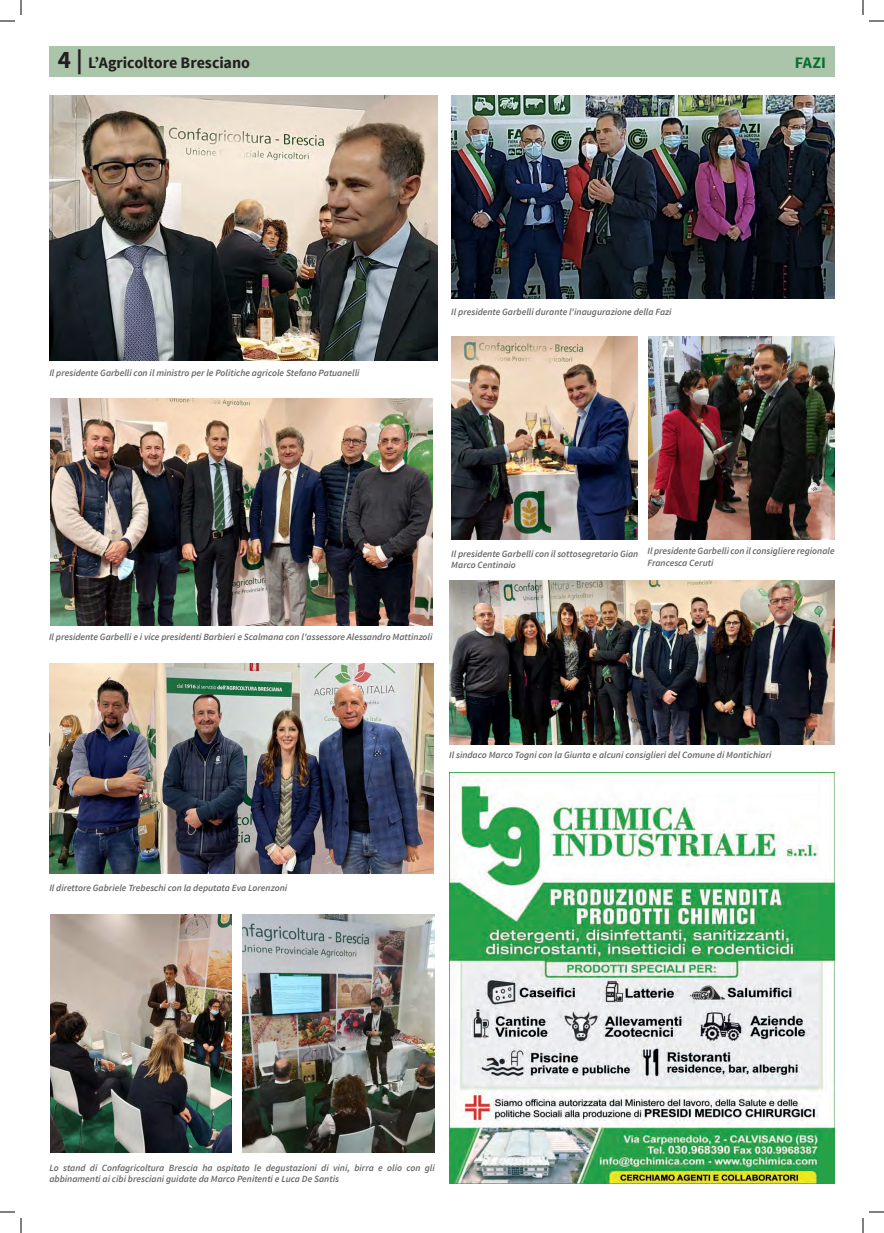
<style>
.page{position:relative;width:884px;height:1233px;background:#fff}
.page>*{position:absolute;margin:0;border:0;box-sizing:border-box;transform-origin:0 0}
.t1{font:700 16px "Source Sans Pro";letter-spacing:-.005em;color:#231f20}
.t2{font:700 16px "Source Sans Pro";color:#086d2f}
.Didascalia{font:italic 600 9.5px/11.4px "Source Sans Pro";color:#666}
.s1{font-size:25px}
</style>
<div class="page">
<div style="left:49px;top:47px;width:786px;height:30px;background:#abc5ab"></div>
<img style="left:449px;top:772px;width:386px;height:411px">
<img style="left:450px;top:580px;width:384px;height:164px">
<img style="left:452px;top:336px;width:186px;height:203px">
<img style="left:648px;top:336px;width:186px;height:203px">
<img style="left:50px;top:95px;width:387px;height:265px">
<img style="left:50px;top:914px;width:182px;height:238px">
<img style="left:243px;top:915px;width:191px;height:237px">
<img style="left:51px;top:398px;width:382px;height:227px">
<img style="left:50px;top:663px;width:383px;height:210px">
<img style="left:452px;top:95px;width:382px;height:203px">
<svg style="left:0;top:1211px;width:15px;height:1px"></svg>
<svg style="left:869px;top:1211px;width:15px;height:1px"></svg>
<svg style="left:0;top:0;width:22px;height:22px"></svg>
<svg style="left:20px;top:1218px;width:2px;height:15px"></svg>
<svg style="left:862px;top:0;width:22px;height:22px"></svg>
<svg style="left:862px;top:1218px;width:2px;height:15px"></svg>
<p class="t1" style="left:58px;top:53px;width:194px"><span class="s1">4 |</span> L’Agricoltore Bresciano</p>
<p class="t2" style="left:795px;top:53px;width:33px">FAZI</p>
<p class="Didascalia" style="left:49px;top:367px;width:312px">Il presidente Garbelli con il ministro per le Politiche agricole Stefano Patuanelli</p>
<p class="Didascalia" style="left:451px;top:306px;width:222px">Il presidente Garbelli durante l'inaugurazione della Fazi</p>
<p class="Didascalia" style="left:451px;top:548px;width:189px">Il presidente Garbelli con il sottosegretario Gian<br>Marco Centinaio</p>
<p class="Didascalia" style="left:647px;top:545px;width:189px">Il presidente Garbelli con il consigliere regionale<br>Francesca Ceruti</p>
<p class="Didascalia" style="left:49px;top:631px;width:385px">Il presidente Garbelli e i vice presidenti Barbieri e Scalmana con l'assessore Alessandro Mattinzoli</p>
<p class="Didascalia" style="left:449px;top:749px;width:324px">Il sindaco Marco Togni con la Giunta e alcuni consiglieri del Comune di Montichiari</p>
<p class="Didascalia" style="left:49px;top:882px;width:239px">Il direttore Gabriele Trebeschi con la deputata Eva Lorenzoni</p>
<p class="Didascalia" style="left:49px;top:1161px;width:387px">Lo stand di Confagricoltura Brescia ha ospitato le degustazioni di vini, birra e olio con gli abbinamenti ai cibi bresciani guidate da Marco Penitenti e Luca De Santis</p>
</div>
